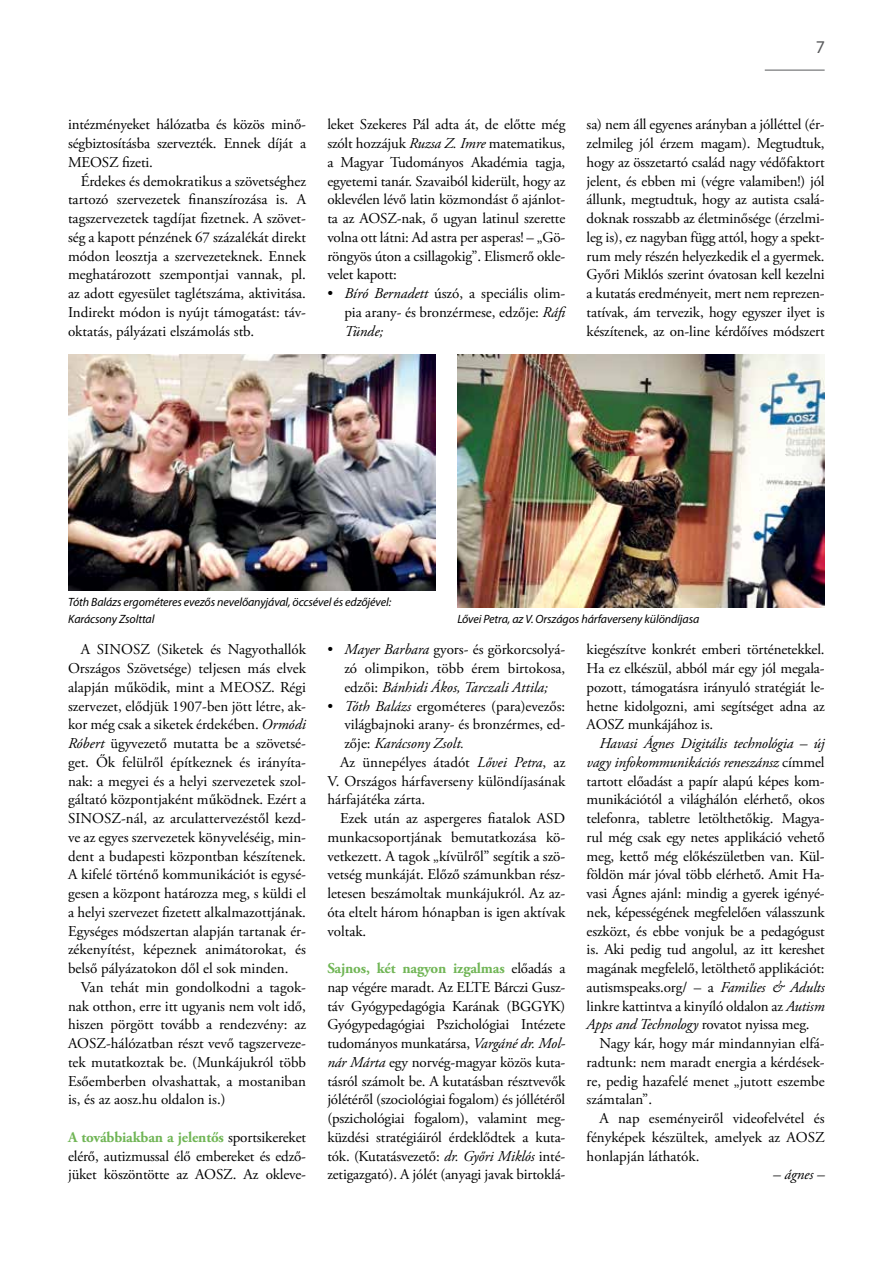
<style>
.page{position:relative;width:893px;height:1263px;background:#fff}
.page>*{position:absolute;margin:0;border:0;box-sizing:border-box;transform-origin:0 0}
.t1{font:18px "Myriad Pro";color:#58595b}
.t2{font:15px/18.8px "Adobe Garamond Pro";letter-spacing:-.005em;color:#000;text-align:justify}
.t3{font:italic 15px "Adobe Garamond Pro";letter-spacing:-.01em;color:#000}
.t4{font:italic 12px/16.5px "Myriad Pro";letter-spacing:-.01em;color:#000}
.s1{font-style:italic}
.s2{font-weight:700;color:#70b555}
.s3{font-style:normal}
</style>
<div class="page">
<hr style="left:765px;top:70px;width:60px;height:1px;background:#58595b">
<img style="left:68px;top:354px;width:368px;height:236px">
<img style="left:457px;top:354px;width:368px;height:253px">
<p class="t1" style="left:816px;top:35px;width:11px">7</p>
<p class="t2" style="left:68px;top:116px;width:240px">intézményeket hálózatba és közös minő&shy;ségbiztosításba szervezték. Ennek díját a MEOSZ fizeti.</p>
<p class="t2" style="left:68px;top:172px;width:240px;text-indent:13px">Érdekes és demokratikus a szövetséghez tartozó szervezetek finanszírozása is. A tagszervezetek tagdíjat fizetnek. A szövet&shy;ség a kapott pénzének 67 százalékát direkt módon leosztja a szervezeteknek. Ennek meghatározott szempontjai vannak, pl. az adott egyesület taglétszáma, aktivitása.<br>Indirekt módon is nyújt támogatást: táv&shy;oktatás, pályázati elszámolás stb.</p>
<p class="t2" style="left:327px;top:116px;width:240px">leket Szekeres Pál adta át, de előtte még szólt hozzájuk <span class="s1">Ruzsa Z. Imre</span> matematikus, a Magyar Tudományos Akadémia tagja, egyetemi tanár. Szavaiból kiderült, hogy az oklevélen lévő latin közmondást ő ajánlot&shy;ta az AOSZ-nak, ő ugyan latinul szerette volna ott látni: Ad astra per asperas! – „Gö&shy;röngyös úton a csillagokig”. Elismerő okle&shy;velet kapott:</p>
<p class="t2" style="left:344px;top:284px;width:226px;text-align:left;text-indent:-17px">• <span class="s1">Bíró Bernadett</span> úszó, a speciális olim&shy;pia arany- és bronzérmese, edzője: <span class="s1">Ráfi<br>Tünde;</span></p>
<p class="t2" style="left:587px;top:116px;width:240px">sa) nem áll egyenes arányban a jólléttel (ér&shy;zelmileg jól érzem magam). Megtudtuk, hogy az összetartó család nagy védőfaktort jelent, és ebben mi (végre valamiben!) jól állunk, megtudtuk, hogy az autista csalá&shy;doknak rosszabb az életminősége (érzelmi&shy;leg is), ez nagyban függ attól, hogy a spekt&shy;rum mely részén helyezkedik el a gyermek.<br>Győri Miklós szerint óvatosan kell kezelni a kutatás eredményeit, mert nem reprezen&shy;tatívak, ám tervezik, hogy egyszer ilyet is készítenek, az on-line kérdőíves módszert</p>
<p class="t4" style="left:68px;top:594px;width:324px">Tóth Balázs ergométeres evezős nevelőanyjával, öccsével és edzőjével:<br>Karácsony Zsolttal</p>
<p class="t4" style="left:457px;top:611px;width:243px">Lővei Petra, az V. Országos hárfaverseny különdíjasa</p>
<p class="t2" style="left:68px;top:641px;width:240px;text-indent:13px">A SINOSZ (Siketek és Nagyothallók Országos Szövetsége) teljesen más elvek alapján működik, mint a MEOSZ. Régi szervezet, elődjük 1907-ben jött létre, ak&shy;kor még csak a siketek érdekében. <span class="s1">Ormódi Róbert</span> ügyvezető mutatta be a szövetsé&shy;get. Ők felülről építkeznek és irányíta&shy;nak: a megyei és a helyi szervezetek szol&shy;gáltató központjaként működnek. Ezért a SINOSZ-nál, az arculattervezéstől kezd&shy;ve az egyes szervezetek könyveléséig, min&shy;dent a budapesti központban készítenek.<br>A kifelé történő kommunikációt is egysé&shy;gesen a központ határozza meg, s küldi el a helyi szervezet fizetett alkalmazottjának.<br>Egységes módszertan alapján tartanak ér&shy;zékenyítést, képeznek animátorokat, és belső pályázatokon dől el sok minden.</p>
<p class="t2" style="left:68px;top:978px;width:240px;text-indent:13px">Van tehát min gondolkodni a tagok&shy;nak otthon, erre itt ugyanis nem volt idő, hiszen pörgött tovább a rendezvény: az AOSZ-hálózatban részt vevő tagszerveze&shy;tek mutatkoztak be. (Munkájukról több Esőemberben olvashattak, a mostaniban is, és az aosz.hu oldalon is.)</p>
<p class="t2" style="left:68px;top:1128px;width:240px"><span class="s2">A továbbiakban a jelentős</span> sportsikereket elérő, autizmussal élő embereket és edző&shy;jüket köszöntötte az AOSZ. Az okleve-</p>
<p class="t2" style="left:344px;top:641px;width:223px;text-indent:-17px">• <span class="s1">Mayer Barbara</span> gyors- és görkorcsolyá&shy;zó olimpikon, több érem birtokosa, edzői: <span class="s1">Bánhidi Ákos, Tarczali Attila;</span></p>
<p class="t2" style="left:327px;top:697px;width:240px">• <span class="s1">Tóth Balázs</span> ergométeres (para)evezős:</p>
<p class="t2" style="left:344px;top:716px;width:222px">világbajnoki arany- és bronzérmes, ed-</p>
<p class="t3" style="left:344px;top:734px;width:121px"><span class="s3">zője:</span> Karácsony Zsolt.</p>
<p class="t2" style="left:340px;top:753px;width:227px">Az ünnepélyes átadót <span class="s1">Lővei Petra</span>, az</p>
<p class="t2" style="left:327px;top:772px;width:240px">V. Országos hárfaverseny különdíjasának</p>
<p class="t2" style="left:327px;top:791px;width:99px">hárfajátéka zárta.</p>
<p class="t2" style="left:340px;top:809px;width:227px">Ezek után az aspergeres fiatalok ASD</p>
<p class="t2" style="left:327px;top:828px;width:240px">munkacsoportjának bemutatkozása kö-</p>
<p class="t2" style="left:327px;top:847px;width:239px">vetkezett. A tagok „kívülről” segítik a szö-</p>
<p class="t2" style="left:327px;top:866px;width:240px">vetség munkáját. Előző számunkban rész-</p>
<p class="t2" style="left:327px;top:884px;width:240px">letesen beszámoltak munkájukról. Az az-</p>
<p class="t2" style="left:327px;top:903px;width:240px">óta eltelt három hónapban is igen aktívak</p>
<p class="t2" style="left:327px;top:922px;width:41px">voltak.</p>
<p class="t2" style="left:327px;top:959px;width:240px"><span class="s2">Sajnos, két nagyon izgalmas</span> előadás a nap végére maradt. Az ELTE Bárczi Gusz&shy;táv Gyógypedagógia Karának (BGGYK)<br>Gyógypedagógiai Pszichológiai Intézete tudományos munkatársa, <span class="s1">Vargáné dr. Mol&shy;nár Márta</span> egy norvég-magyar közös kuta&shy;tásról számolt be. A kutatásban résztvevők jólétéről (szociológiai fogalom) és jóllétéről (pszichológiai fogalom), valamint meg&shy;küzdési stratégiáiról érdeklődtek a kuta&shy;tók. (Kutatásvezető: <span class="s1">dr. Győri Miklós</span> inté&shy;zetigazgató). A jólét (anyagi javak birtoklá-</p>
<p class="t2" style="left:587px;top:641px;width:240px">kiegészítve konkrét emberi történetekkel.<br>Ha ez elkészül, abból már egy jól megala&shy;pozott, támogatásra irányuló stratégiát le&shy;hetne kidolgozni, ami segítséget adna az AOSZ munkájához is.</p>
<p class="t3" style="left:599px;top:734px;width:227px">Havasi Ágnes Digitális technológia – új</p>
<p class="t3" style="left:587px;top:753px;width:240px">vagy infokommunikációs reneszánsz <span class="s3">címmel</span></p>
<p class="t2" style="left:587px;top:772px;width:240px">tartott előadást a papír alapú képes kom-</p>
<p class="t2" style="left:587px;top:791px;width:240px">munikációtól a világhálón elérhető, okos</p>
<p class="t2" style="left:587px;top:809px;width:240px">telefonra, tabletre letölthetőkig. Magya-</p>
<p class="t2" style="left:587px;top:828px;width:239px">rul még csak egy netes applikáció vehető</p>
<p class="t2" style="left:587px;top:847px;width:239px">meg, kettő még előkészületben van. Kül-</p>
<p class="t2" style="left:587px;top:866px;width:240px">földön már jóval több elérhető. Amit Ha-</p>
<p class="t2" style="left:587px;top:884px;width:239px">vasi Ágnes ajánl: mindig a gyerek igényé-</p>
<p class="t2" style="left:587px;top:903px;width:240px">nek, képességének megfelelően válasszunk</p>
<p class="t2" style="left:587px;top:922px;width:240px">eszközt, és ebbe vonjuk be a pedagógust</p>
<p class="t2" style="left:587px;top:941px;width:240px">is. Aki pedig tud angolul, az itt kereshet</p>
<p class="t2" style="left:587px;top:959px;width:240px">magának megfelelő, letölthető applikációt:</p>
<p class="t2" style="left:587px;top:978px;width:240px">autismspeaks.org/ – a <span class="s1">Families &amp; Adults</span></p>
<p class="t2" style="left:587px;top:997px;width:240px">linkre kattintva a kinyíló oldalon az <span class="s1">Autism</span></p>
<p class="t3" style="left:587px;top:1016px;width:225px">Apps and Technology <span class="s3">rovatot nyissa meg.</span></p>
<p class="t2" style="left:599px;top:1034px;width:227px">Nagy kár, hogy már mindannyian elfá-</p>
<p class="t2" style="left:587px;top:1053px;width:240px">radtunk: nem maradt energia a kérdések-</p>
<p class="t2" style="left:587px;top:1072px;width:240px">re, pedig hazafelé menet „jutott eszembe</p>
<p class="t2" style="left:587px;top:1091px;width:67px">számtalan”.</p>
<p class="t2" style="left:599px;top:1109px;width:227px">A nap eseményeiről videofelvétel és</p>
<p class="t2" style="left:587px;top:1128px;width:240px">fényképek készültek, amelyek az AOSZ</p>
<p class="t2" style="left:587px;top:1147px;width:114px">honlapján láthatók.</p>
<p class="t3" style="left:773px;top:1166px;width:53px">– ágnes –</p>
</div>
